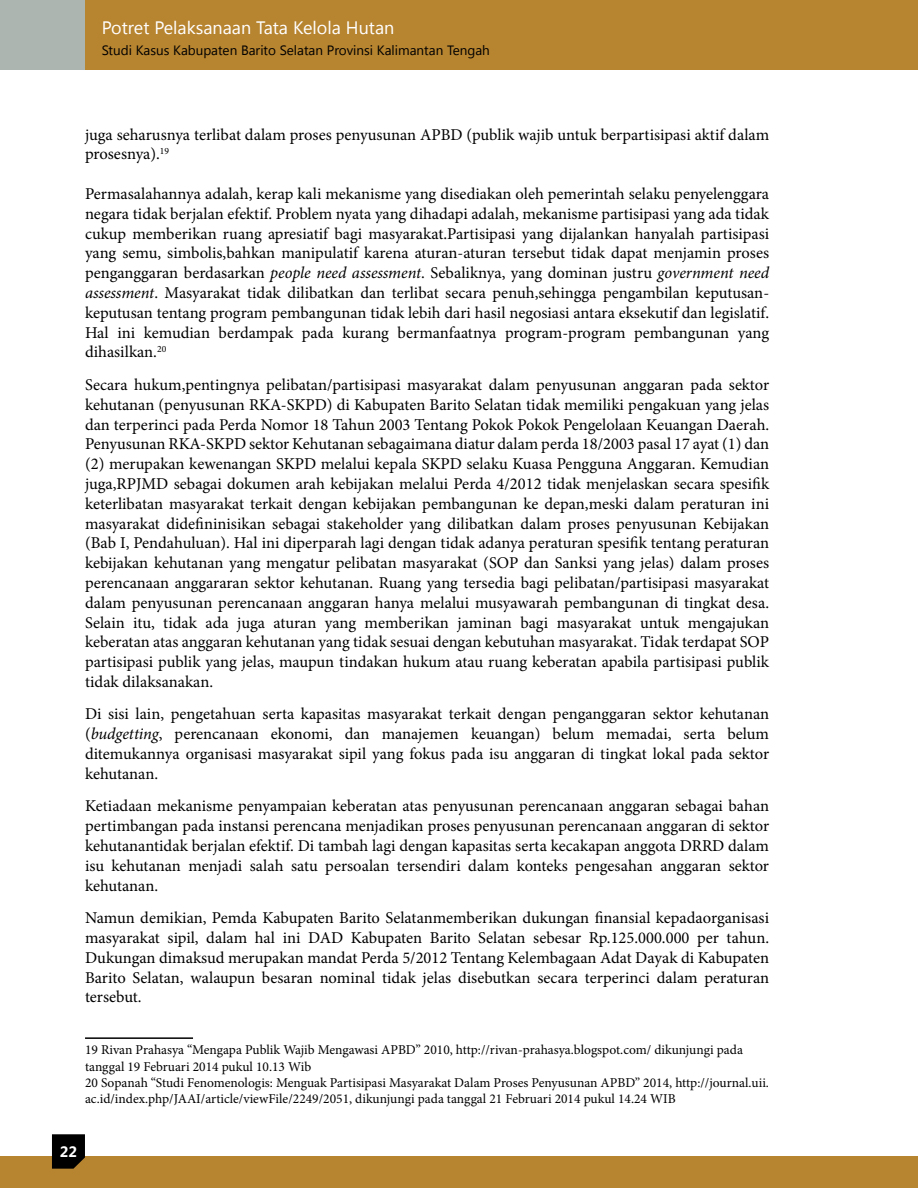
<style>
.page{position:relative;width:918px;height:1188px;background:#fff}
.page>*{position:absolute;margin:0;border:0;box-sizing:border-box;transform-origin:0 0}
.t1{font:18px "Segoe UI";color:#fff}
.t2{font:16.5px/19.8px "Minion Pro";color:#000;text-align:justify}
.t3{font:700 15px "Segoe UI";color:#fff}
.t4{font:13.5px/16.2px "Minion Pro";color:#000}
.t5{font:13.5px "Segoe UI";color:#000}
.s1{font-style:italic}
</style>
<div class="page">
<div style="left:0;top:1px;width:85px;height:69px;background:#acb5af"></div>
<div style="left:85px;top:1px;width:833px;height:69px;background:#b78430"></div>
<div style="left:0;top:1157px;width:918px;height:31px;background:#b78430"></div>
<svg style="left:52px;top:1134px;width:33px;height:35px"></svg>
<hr style="left:85px;top:1037px;width:108px;height:2px;background:#000">
<p class="t1" style="left:102px;top:15px;width:294px">Potret Pelaksanaan Tata Kelola Hutan</p>
<p class="t5" style="left:102px;top:41px;width:389px">Studi Kasus Kabupaten Barito Selatan Provinsi Kalimantan Tengah</p>
<p class="t2" style="left:85px;top:124px;width:686px">juga seharusnya terlibat dalam proses penyusunan APBD (publik wajib untuk berpartisipasi aktif dalam prosesnya).<sup>19</sup></p>
<p class="t2" style="left:85px;top:184px;width:686px">Permasalahannya adalah, kerap kali mekanisme yang disediakan oleh pemerintah selaku penyelenggara negara tidak berjalan efektif. Problem nyata yang dihadapi adalah, mekanisme partisipasi yang ada tidak cukup memberikan ruang apresiatif bagi masyarakat.Partisipasi yang dijalankan hanyalah partisipasi yang semu, simbolis,bahkan manipulatif karena aturan-aturan tersebut tidak dapat menjamin proses penganggaran berdasarkan <span class="s1">people need assessment</span>. Sebaliknya, yang dominan justru <span class="s1">government need assessment</span>. Masyarakat tidak dilibatkan dan terlibat secara penuh,sehingga pengambilan keputusan&shy;keputusan tentang program pembangunan tidak lebih dari hasil negosiasi antara eksekutif dan legislatif.<br>Hal ini kemudian berdampak pada kurang bermanfaatnya program-program pembangunan yang dihasilkan.<sup>20</sup></p>
<p class="t2" style="left:85px;top:375px;width:686px">Secara hukum,pentingnya pelibatan/partisipasi masyarakat dalam penyusunan anggaran pada sektor kehutanan (penyusunan RKA-SKPD) di Kabupaten Barito Selatan tidak memiliki pengakuan yang jelas dan terperinci pada Perda Nomor 18 Tahun 2003 Tentang Pokok Pokok Pengelolaan Keuangan Daerah.<br>Penyusunan RKA-SKPD sektor Kehutanan sebagaimana diatur dalam perda 18/2003 pasal 17 ayat (1) dan (2) merupakan kewenangan SKPD melalui kepala SKPD selaku Kuasa Pengguna Anggaran. Kemudian juga,RPJMD sebagai dokumen arah kebijakan melalui Perda 4/2012 tidak menjelaskan secara spesifik keterlibatan masyarakat terkait dengan kebijakan pembangunan ke depan,meski dalam peraturan ini masyarakat didefininisikan sebagai stakeholder yang dilibatkan dalam proses penyusunan Kebijakan (Bab I, Pendahuluan). Hal ini diperparah lagi dengan tidak adanya peraturan spesifik tentang peraturan kebijakan kehutanan yang mengatur pelibatan masyarakat (SOP dan Sanksi yang jelas) dalam proses perencanaan anggararan sektor kehutanan. Ruang yang tersedia bagi pelibatan/partisipasi masyarakat dalam penyusunan perencanaan anggaran hanya melalui musyawarah pembangunan di tingkat desa.<br>Selain itu, tidak ada juga aturan yang memberikan jaminan bagi masyarakat untuk mengajukan keberatan atas anggaran kehutanan yang tidak sesuai dengan kebutuhan masyarakat. Tidak terdapat SOP partisipasi publik yang jelas, maupun tindakan hukum atau ruang keberatan apabila partisipasi publik tidak dilaksanakan.</p>
<p class="t2" style="left:85px;top:704px;width:686px">Di sisi lain, pengetahuan serta kapasitas masyarakat terkait dengan penganggaran sektor kehutanan (<span class="s1">budgetting</span>, perencanaan ekonomi, dan manajemen keuangan) belum memadai, serta belum ditemukannya organisasi masyarakat sipil yang fokus pada isu anggaran di tingkat lokal pada sektor kehutanan.</p>
<p class="t2" style="left:85px;top:796px;width:686px">Ketiadaan mekanisme penyampaian keberatan atas penyusunan perencanaan anggaran sebagai bahan pertimbangan pada instansi perencana menjadikan proses penyusunan perencanaan anggaran di sektor kehutanantidak berjalan efektif. Di tambah lagi dengan kapasitas serta kecakapan anggota DRRD dalam isu kehutanan menjadi salah satu persoalan tersendiri dalam konteks pengesahan anggaran sektor kehutanan.</p>
<p class="t2" style="left:85px;top:908px;width:686px">Namun demikian, Pemda Kabupaten Barito Selatanmemberikan dukungan finansial kepadaorganisasi masyarakat sipil, dalam hal ini DAD Kabupaten Barito Selatan sebesar Rp.125.000.000 per tahun.<br>Dukungan dimaksud merupakan mandat Perda 5/2012 Tentang Kelembagaan Adat Dayak di Kabupaten Barito Selatan, walaupun besaran nominal tidak jelas disebutkan secara terperinci dalam peraturan tersebut.</p>
<p class="t4" style="left:85px;top:1042px;width:685px">19 Rivan Prahasya “Mengapa Publik Wajib Mengawasi APBD” 2010, http://rivan-prahasya.blogspot.com/ dikunjungi pada tanggal 19 Februari 2014 pukul 10.13 Wib<br>20 Sopanah “Studi Fenomenologis: Menguak Partisipasi Masyarakat Dalam Proses Penyusunan APBD” 2014, http://journal.uii. ac.id/index.php/JAAI/article/viewFile/2249/2051, dikunjungi pada tanggal 21 Februari 2014 pukul 14.24 WIB</p>
<p class="t3" style="left:60px;top:1141px;width:19px">22</p>
</div>
